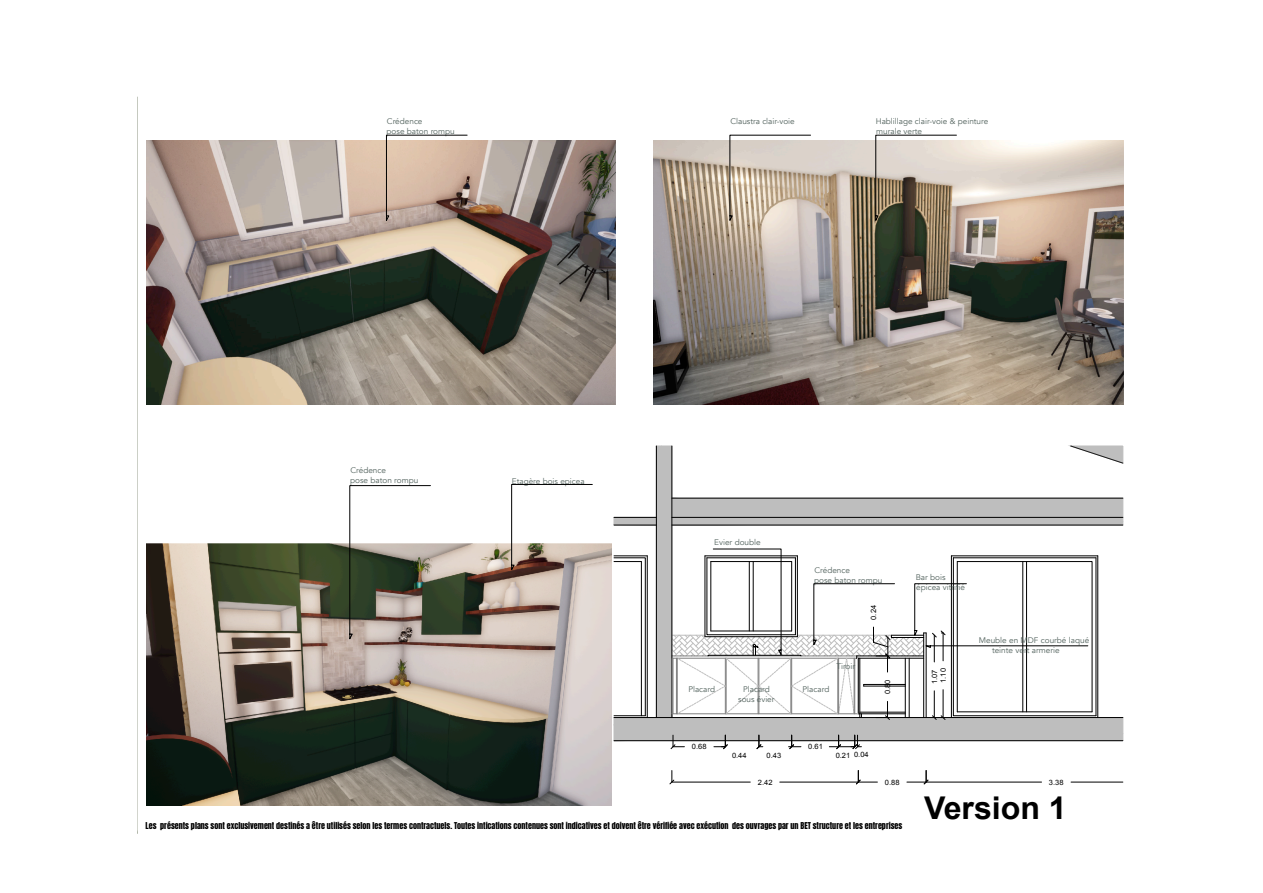
<style>
.page{position:relative;width:1263px;height:893px;background:#fff}
.page>*{position:absolute;margin:0;border:0;box-sizing:border-box;transform-origin:0 0}
.t1{font:700 31.35px "Arial";color:#000}
.t2{font:8.1px/10.1px "Avenir";color:#51615c}
.t3{font:8.1px "Anton";color:#000}
.t4{font:7.35px/8.7px "Arial";color:#000}
</style>
<div class="page">
<hr style="left:672px;top:782px;width:78px;height:1px;background:#000">
<hr style="left:780px;top:782px;width:78px;height:1px;background:#000">
<svg style="left:669px;top:770px;width:5px;height:14px"></svg>
<svg style="left:856px;top:770px;width:21px;height:14px"></svg>
<hr style="left:1071px;top:782px;width:52px;height:1px;background:#000">
<svg style="left:907px;top:770px;width:135px;height:14px"></svg>
<svg style="left:137px;top:97px;width:1px;height:737px"></svg>
<img style="left:146px;top:544px;width:466px;height:261px">
<img style="left:146px;top:140px;width:470px;height:264px">
<img style="left:653px;top:140px;width:470px;height:264px">
<svg style="left:386px;top:135px;width:82px;height:87px;background:#c5ac9b"></svg>
<svg style="left:613px;top:445px;width:510px;height:304px"></svg>
<svg style="left:511px;top:484px;width:82px;height:88px"></svg>
<svg style="left:349px;top:485px;width:82px;height:156px"></svg>
<svg style="left:875px;top:135px;width:82px;height:87px;background:#b0a495"></svg>
<svg style="left:729px;top:135px;width:82px;height:87px;background:#d1c5b6"></svg>
<p class="t2" style="left:387px;top:116px;width:70px">Crédence<br>pose baton rompu</p>
<p class="t2" style="left:730px;top:116px;width:66px">Claustra clair-voie</p>
<p class="t2" style="left:876px;top:116px;width:114px">Hablillage clair-voie &amp; peinture murale verte</p>
<p class="t2" style="left:350px;top:466px;width:70px">Crédence<br>pose baton rompu</p>
<p class="t2" style="left:512px;top:477px;width:74px">Etagère bois epicea</p>
<p class="t2" style="left:714px;top:537px;width:48px">Evier double</p>
<p class="t2" style="left:814px;top:565px;width:70px">Crédence<br>pose baton rompu</p>
<p class="t4" style="left:869px;top:620px;width:16px;rotate:-90deg">0.24</p>
<p class="t2" style="left:836px;top:661px;width:20px">Tiroir</p>
<p class="t2" style="left:688px;top:685px;width:28px">Placard</p>
<p class="t2" style="left:802px;top:685px;width:28px">Placard</p>
<p class="t2" style="left:738px;top:685px;width:38px;text-align:center">Placard sous évier</p>
<p class="t4" style="left:883px;top:694px;width:16px;rotate:-90deg">0.80</p>
<p class="t4" style="left:692px;top:742px;width:16px">0.68</p>
<p class="t4" style="left:732px;top:751px;width:16px">0.44</p>
<p class="t4" style="left:766px;top:751px;width:16px">0.43</p>
<p class="t4" style="left:808px;top:742px;width:16px">0.61</p>
<p class="t4" style="left:836px;top:751px;width:35px">0.21 0.04</p>
<p class="t2" style="left:916px;top:572px;width:51px">Bar bois épicea vitrifié</p>
<p class="t4" style="left:930px;top:684px;width:17px;rotate:-90deg">1.07<br>1.10</p>
<p class="t2" style="left:992px;top:635px;width:99px;line-height:9.6px;text-indent:-13px">Meuble en MDF courbé laqué teinte vert armerie</p>
<p class="t4" style="left:758px;top:778px;width:16px">2.42</p>
<p class="t4" style="left:885px;top:778px;width:16px">0.88</p>
<p class="t4" style="left:1049px;top:778px;width:16px">3.38</p>
<p class="t3" style="left:146px;top:822px;width:758px">Les présents plans sont exclusivement destinés a être utilisés selon les termes contractuels. Toutes intications contenues sont indicatives et doivent être vérifiée avec exécution des ouvrages par un BET structure et les entreprises</p>
<p class="t1" style="left:924px;top:787px;width:144px">Version 1</p>
</div>
